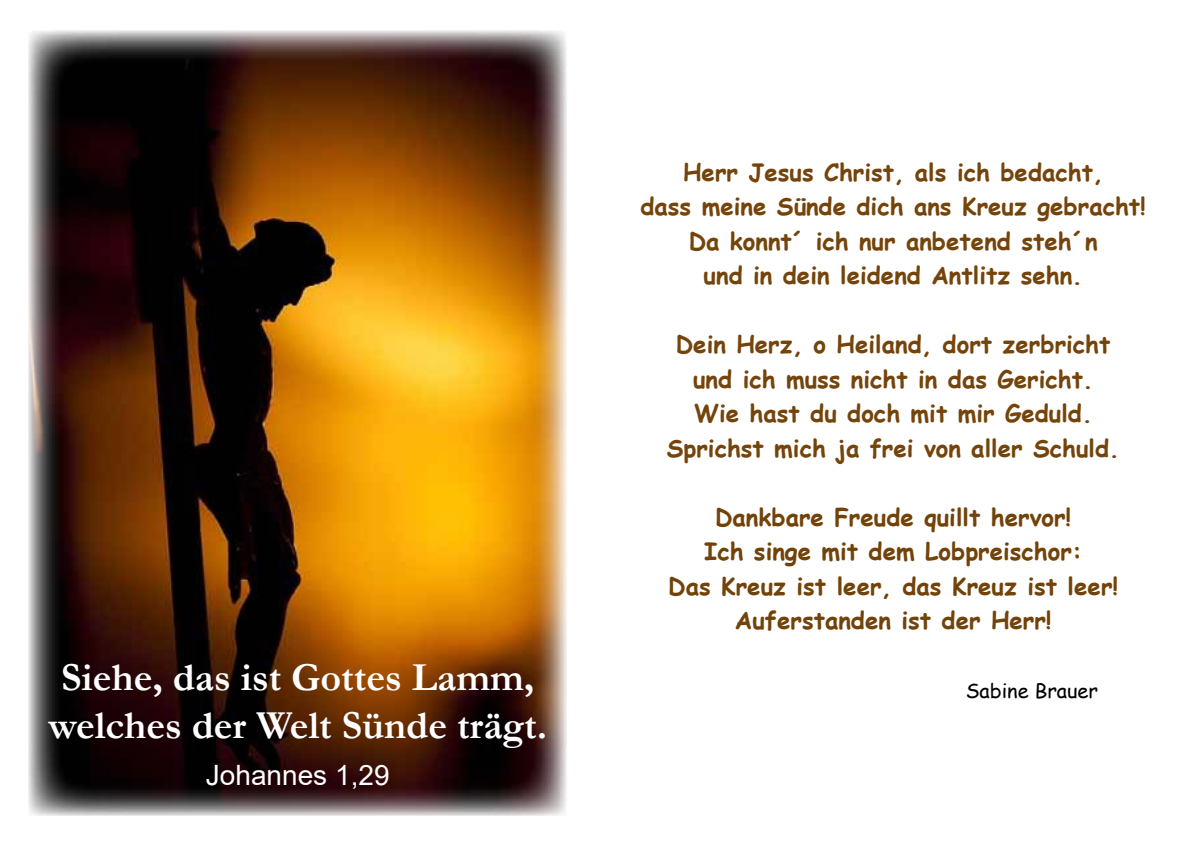
<style>
.page{position:relative;width:1191px;height:845px;background:#fff}
.page>*{position:absolute;margin:0;border:0;box-sizing:border-box;transform-origin:0 0}
.t1{font:700 40px/48px "Garamond";color:#fff;text-align:center}
.t2{font:28px "Arial";color:#fff}
.t3{font:700 24px/34.4px "Comic Sans MS";color:#74440a;text-align:center}
.t4{font:700 24px/34.4px "Comic Sans MS";color:#724309;text-align:center}
.t5{font:20px "Comic Sans MS";color:#000}
</style>
<div class="page">
<img style="left:28px;top:30px;width:539px;height:786px">
<h1 class="t1" style="left:48px;top:653px;width:500px">Siehe, das ist Gottes Lamm, welches der Welt Sünde trägt.</h1>
<p class="t2" style="left:206px;top:755px;width:185px">Johannes 1,29</p>
<p class="t3" style="left:640px;top:154px;width:507px">Herr Jesus Christ, als ich bedacht,<br>dass meine Sünde dich ans Kreuz gebracht!<br>Da konnt´ ich nur anbetend steh´n<br>und in dein leidend Antlitz sehn.</p>
<p class="t3" style="left:667px;top:326px;width:454px">Dein Herz, o Heiland, dort zerbricht und ich muss nicht in das Gericht.<br>Wie hast du doch mit mir Geduld.<br>Sprichst mich ja frei von aller Schuld.</p>
<p class="t4" style="left:668px;top:499px;width:451px">Dankbare Freude quillt hervor!<br>Ich singe mit dem Lobpreischor:<br>Das Kreuz ist leer, das Kreuz ist leer!<br>Auferstanden ist der Herr!</p>
<p class="t5" style="left:965px;top:676px;width:134px">Sabine Brauer</p>
</div>
